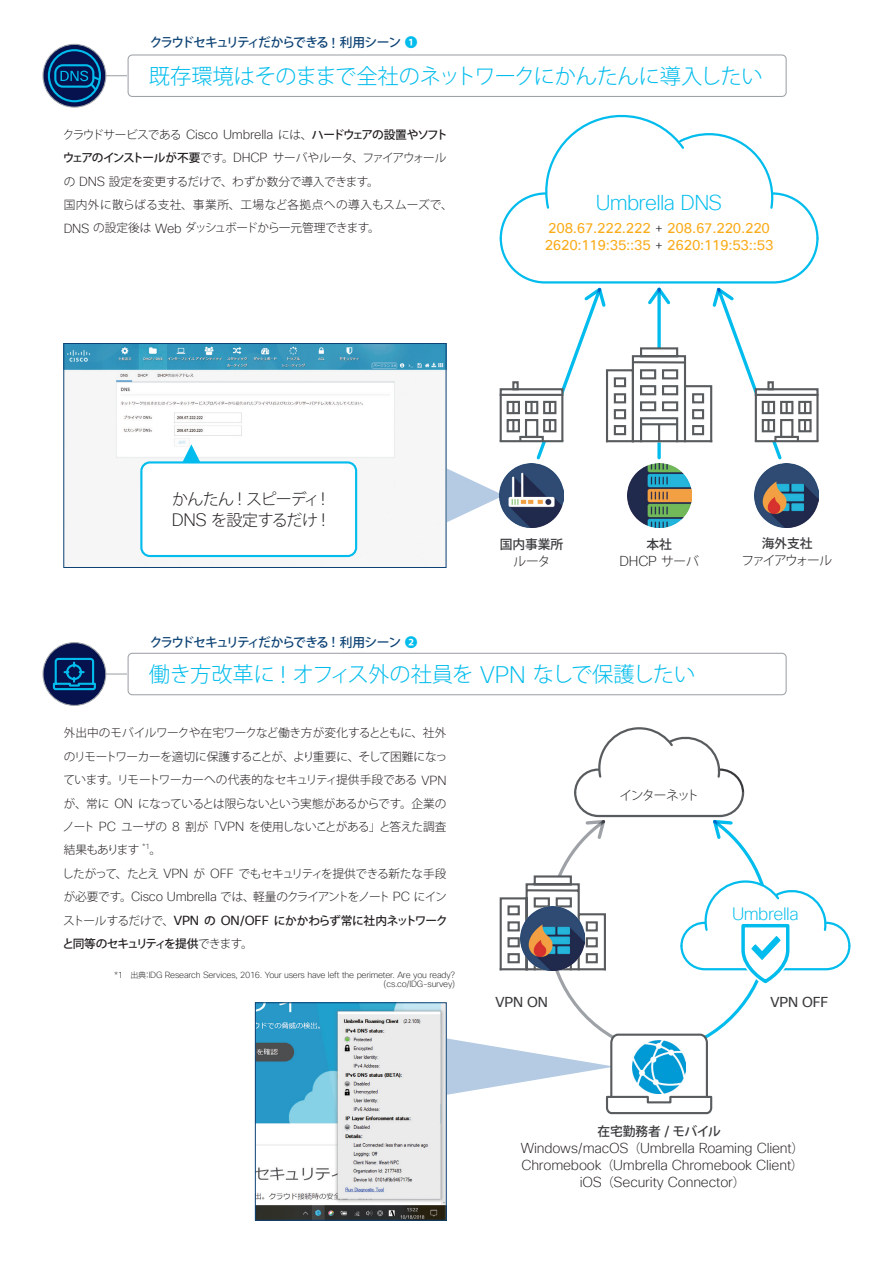
<style>
.page{position:relative;width:893px;height:1263px;background:#fff}
.page>*{position:absolute;margin:0;border:0;box-sizing:border-box;transform-origin:0 0}
.t1{font:300 21.3px "Koz Go Pro";letter-spacing:-.02em;color:#01bcec}
.t2{font:200 21px "Cisco Sans TT";letter-spacing:-.035em;color:#01bcec}
.t3{font:200 17.55px "Cisco Sans TT";letter-spacing:-.025em;color:#01bcec}
.t4{font:300 15.9px/21.3px "Koz Go Pro";letter-spacing:-.045em;color:#231f20}
.t5{font:200 14.1px/17px "Cisco Sans TT";letter-spacing:-.01em;color:#231f20;text-align:center}
.t6{font:14.1px/17px "Cisco Sans TT";letter-spacing:-.01em;color:#faab1a}
.t7{font:14.1px "Cisco Sans TT";letter-spacing:-.01em;color:#393a3c}
.t8{font:500 12.75px "Koz Go Pro";letter-spacing:-.14em;color:#0d4375}
.t9{font:500 12.75px "Koz Go Pro";letter-spacing:-.005em;color:#393a3c}
.t10{font:300 12.75px "Koz Go Pro";letter-spacing:-.115em;color:#231f20}
.t11{font:300 11.7px/23.4px "Koz Go Pro";letter-spacing:-.035em;color:#231f20}
.t12{font:300 11.7px/23.4px "Koz Go Pro";letter-spacing:-.075em;color:#231f20}
.t13{font:200 8.7px/9.6px "Cisco Sans TT";letter-spacing:-.025em;color:#231f20;text-align:right}
.t14{font:200 7.5px "Cisco Sans TT";color:#231f20}
.s1{font-family:"Cisco Sans TT";font-weight:400;font-size:14.1px}
.s2{color:#01bcec}
.s3{font-family:"Cisco Sans TT";font-weight:200;font-size:12.9px}
.s4{font-weight:500}
.s5{font-weight:200;color:#231f20}
.s6{font-family:"Cisco Sans TT";font-weight:200;font-size:17.55px}
.s7{font-family:"Koz Go Pro";font-weight:300;font-size:12.75px}
.s8{font-family:"Cisco Sans TT";font-weight:200;font-size:23.4px}
.s9{font-family:"Cisco Sans TT";font-weight:400;font-size:12.9px}
.s10{font-family:"Koz Go Pro";font-weight:300;font-size:7.95px}
</style>
<div class="page">
<hr style="left:91px;top:75px;width:58px;height:1px;background:#9ea2a7">
<div style="left:128px;top:54px;width:656px;height:43px;background:#fff"></div>
<svg style="left:43px;top:44px;width:63px;height:63px;background:#0c2a61"></svg>
<div style="left:43px;top:44px;width:63px;height:64px;border:1px solid #9ea2a7;border-radius:50%"></div>
<div style="left:128px;top:54px;width:659px;height:43px;border:1px solid #9ea2a7;border-radius:4px"></div>
<div style="left:48px;top:49px;width:53px;height:53px;border:2px solid #01bcec;border-radius:50%"></div>
<div style="left:54px;top:64px;width:40px;height:24px;border:2px solid #01bcec;border-radius:8px"></div>
<svg style="left:61px;top:71px;width:41px;height:21px"></svg>
<img style="left:644px;top:524px;width:31px;height:3px">
<img style="left:771px;top:524px;width:31px;height:3px">
<img style="left:516px;top:524px;width:31px;height:3px">
<svg style="left:446px;top:114px;width:373px;height:410px"></svg>
<hr style="left:606px;top:440px;width:106px;height:2px;background:#595c5f">
<img style="left:66px;top:345px;width:378px;height:221px">
<div style="left:64px;top:343px;width:382px;height:225px;border:1px solid #0d4375"></div>
<svg style="left:170px;top:444px;width:43px;height:17px"></svg>
<div style="left:141px;top:462px;width:215px;height:94px;background:#fff;border-radius:9px"></div>
<div style="left:140px;top:461px;width:217px;height:96px;border:2px solid #01bcec;border-radius:9px"></div>
<svg style="left:446px;top:727px;width:405px;height:388px"></svg>
<img style="left:257px;top:1004px;width:187px;height:214px">
<div style="left:255px;top:1002px;width:191px;height:218px;border:1px solid #0d4375"></div>
<hr style="left:91px;top:673px;width:58px;height:1px;background:#9ea2a7">
<div style="left:128px;top:653px;width:589px;height:42px;background:#fff"></div>
<div style="left:128px;top:653px;width:659px;height:42px;border:1px solid #9ea2a7;border-radius:4px"></div>
<div style="left:43px;top:643px;width:63px;height:62px;background:#05124d;border-radius:50%"></div>
<div style="left:43px;top:642px;width:63px;height:64px;border:1px solid #9ea2a7;border-radius:50%"></div>
<svg style="left:52px;top:657px;width:44px;height:34px"></svg>
<p class="t8" style="left:150px;top:35px;width:269px">クラウドセキュリティだからできる <span class="s1">!</span> 利用シーン <span class="s2">❶</span></p>
<h1 class="t1" style="left:149px;top:62px;width:615px">既存環境はそのままで全社のネットワークにかんたんに導入したい</h1>
<p class="t11" style="left:63px;top:123px;width:392px">クラウドサービスである <span class="s3">Cisco Umbrella</span> には、<span class="s4">ハードウェアの設置やソフトウェアのインストールが不要</span>です。<span class="s3">DHCP</span> サーバやルータ、ファイアウォールの <span class="s3">DNS</span> 設定を変更するだけで、わずか数分で導入できます。<br>国内外に散らばる支社、事業所、工場など各拠点への導入もスムーズで、<span class="s3">DNS</span> の設定後は <span class="s3">Web</span> ダッシュボードから一元管理できます。</p>
<h2 class="t2" style="left:596px;top:189px;width:128px">Umbrella DNS</h2>
<p class="t6" style="left:545px;top:220px;width:230px">208.67.222.222 <span class="s5">+</span> 208.67.220.220<br>2620:119:35::35 <span class="s5">+</span> 2620:119:53::53</p>
<h3 class="t4" style="left:172px;top:488px;width:155px">かんたん <span class="s6">!</span> スピーディ<span class="s6">!<br>DNS</span> を設定するだけ <span class="s6">!</span></h3>
<p class="t8" style="left:150px;top:634px;width:269px">クラウドセキュリティだからできる <span class="s1">!</span> 利用シーン <span class="s2">❷</span></p>
<p class="t9" style="left:500px;top:536px;width:65px">国内事業所</p>
<p class="t10" style="left:513px;top:553px;width:39px">ルータ</p>
<p class="t9" style="left:646px;top:536px;width:27px">本社</p>
<p class="t5" style="left:620px;top:553px;width:81px">DHCP <span class="s7">サーバ</span></p>
<p class="t9" style="left:762px;top:536px;width:52px">海外支社</p>
<p class="t10" style="left:742px;top:552px;width:92px">ファイアウォール</p>
<h1 class="t1" style="left:149px;top:660px;width:548px">働き方改革に <span class="s8">!</span> オフィス外の社員を <span class="s8">VPN</span> なしで保護したい</h1>
<p class="t11" style="left:63px;top:721px;width:386px;text-align:justify">外出中のモバイルワークや在宅ワークなど働き方が変化するとともに、社外のリモートワーカーを適切に保護することが、より重要に、そして困難になっています。リモートワーカーへの代表的なセキュリティ提供手段である <span class="s3">VPN</span>が、常に <span class="s3">ON</span> になっているとは限らないという実態があるからです。企業のノート <span class="s3">PC</span> ユーザの <span class="s3">8</span> 割が「<span class="s3">VPN</span> を使用しないことがある」と答えた調査結果もあります</p>
<p class="t14" style="left:142px;top:841px;width:9px">*1</p>
<p class="t12" style="left:62px;top:838px;width:387px;text-indent:87px">。<br>したがって、たとえ <span class="s3">VPN</span> が <span class="s3">OFF</span> でもセキュリティを提供できる新たな手段が必要です。<span class="s3">Cisco Umbrella</span> では、軽量のクライアントをノート <span class="s3">PC</span> にインストールするだけで、<span class="s9">VPN</span> <span class="s4">の</span> <span class="s9">ON/OFF</span> <span class="s4">にかかわらず常に社内ネットワークと同等のセキュリティを提供</span>できます。</p>
<p class="t13" style="left:114px;top:970px;width:343px">*1<span class="s10">　出典：</span>IDG Research Services, 2016. Your users have left the perimeter. Are you ready? (cs.co/IDG-survey)</p>
<p class="t10" style="left:620px;top:787px;width:81px">インターネット</p>
<h3 class="t3" style="left:732px;top:902px;width:68px">Umbrella</h3>
<p class="t7" style="left:495px;top:993px;width:54px">VPN ON</p>
<p class="t7" style="left:770px;top:993px;width:60px">VPN OFF</p>
<p class="t9" style="left:598px;top:1123px;width:125px">在宅勤務者 <span class="s1">/</span> モバイル</p>
<p class="t5" style="left:521px;top:1140px;width:285px">Windows/macOS<span class="s7">（</span>Umbrella Roaming Client<span class="s7">）<br></span>Chromebook<span class="s7">（</span>Umbrella Chromebook Client<span class="s7">）</span>iOS<span class="s7">（</span>Security Connector<span class="s7">）</span></p>
</div>
